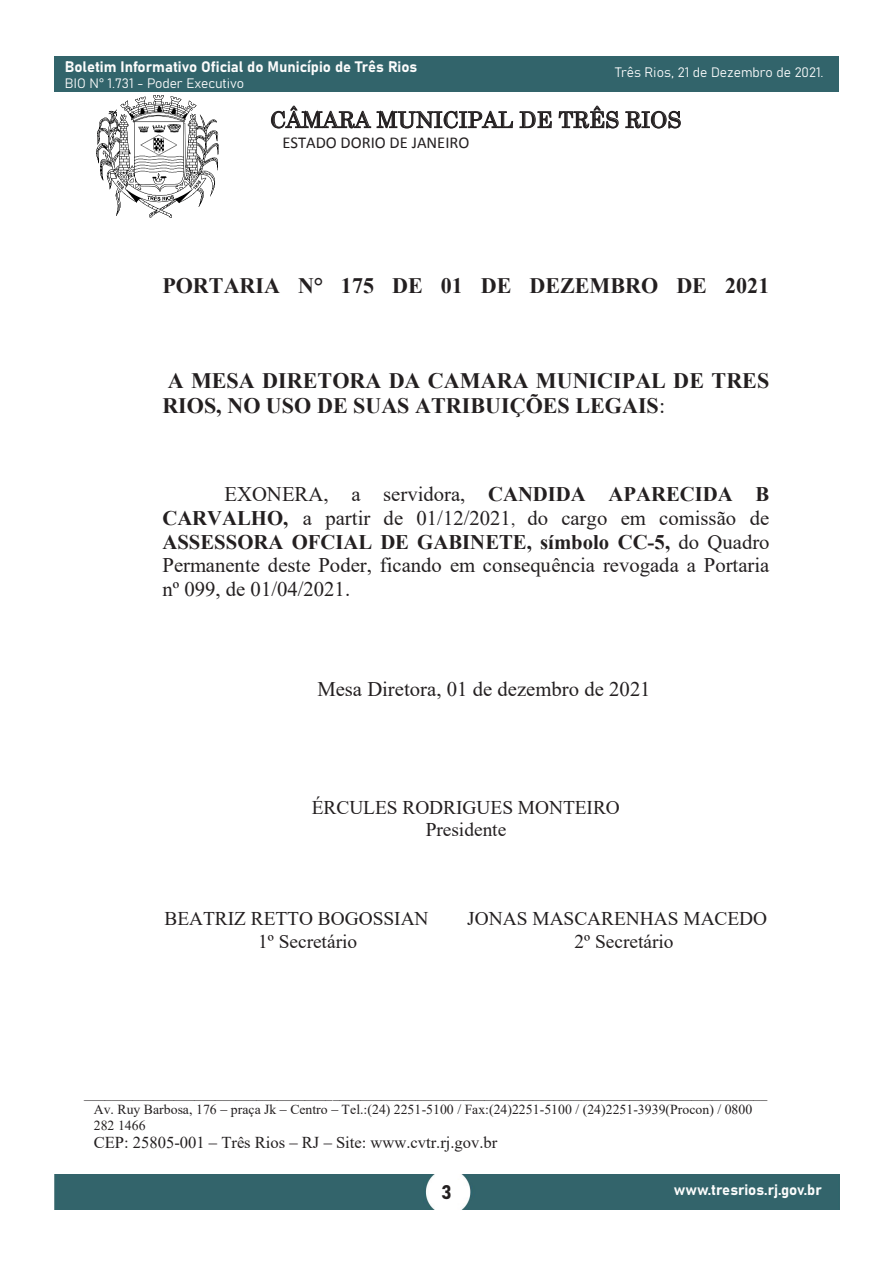
<style>
.page{position:relative;width:893px;height:1263px;background:#fff}
.page>*{position:absolute;margin:0;border:0;box-sizing:border-box;transform-origin:0 0}
.t1{font:700 22.05px/24.9px "Times New Roman";color:#231f20}
.t2{font:22.05px "Century";color:#231f20}
.t3{font:20.7px/23.9px "Times New Roman";color:#231f20;text-align:justify}
.t4{font:19.5px "Bahnschrift";color:#231f20}
.t5{font:19.35px/22.2px "Times New Roman";color:#231f20;text-align:center}
.t6{font:16.5px "Times New Roman";color:#231f20}
.t7{font:16.5px "Calibri";color:#231f20}
.t8{font:15px "Bahnschrift";color:#fcfcfc}
.t9{font:13.8px/15.9px "Times New Roman";letter-spacing:.005em;color:#231f20}
.t10{font:13.5px "Bahnschrift";color:#fcfcfc}
.s1{font-weight:400}
.s2{font-weight:700}
.s3{font-size:16.5px}
</style>
<div class="page">
<div style="left:54px;top:56px;width:785px;height:35px;background:#32646b"></div>
<div style="left:54px;top:1175px;width:785px;height:35px;background:#33646b"></div>
<img style="left:96px;top:96px;width:122px;height:121px">
<p class="t8" style="left:65px;top:56px;width:354px">Boletim Informativo Oficial do Município de Três Rios</p>
<p class="t10" style="left:615px;top:62px;width:210px">Três Rios, 21 de Dezembro de 2021.</p>
<p class="t10" style="left:65px;top:73px;width:181px">BIO N° 1.731 - Poder Executivo</p>
<p class="t2" style="left:270px;top:101px;width:413px">CÂMARA MUNICIPAL DE TRÊS RIOS</p>
<p class="t7" style="left:282px;top:132px;width:189px">ESTADO DORIO DE JANEIRO</p>
<p class="t1" style="left:162px;top:273px;width:608px">PORTARIA N° 175 DE 01 DE DEZEMBRO DE 2021</p>
<p class="t1" style="left:162px;top:368px;width:608px">A MESA DIRETORA DA CAMARA MUNICIPAL DE TRES<br>RIOS, NO USO DE SUAS ATRIBUIÇÕES LEGAIS<span class="s1">:</span></p>
<p class="t3" style="left:162px;top:481px;width:609px;text-indent:62px">EXONERA, a servidora, <span class="s2">CANDIDA APARECIDA B CARVALHO,</span> a partir de 01/12/2021<span class="s3">,</span> do cargo em comissão de <span class="s2">ASSESSORA OFCIAL DE GABINETE, símbolo CC-5,</span> do Quadro Permanente deste Poder, ficando em consequência revogada a Portaria nº 099, de 01/04/2021.</p>
<p class="t3" style="left:317px;top:677px;width:335px">Mesa Diretora, 01 de dezembro de 2021</p>
<p class="t5" style="left:312px;top:796px;width:310px">ÉRCULES RODRIGUES MONTEIRO<br>Presidente</p>
<p class="t5" style="left:164px;top:907px;width:266px">BEATRIZ RETTO BOGOSSIAN</p>
<p class="t5" style="left:467px;top:907px;width:301px">JONAS MASCARENHAS MACEDO</p>
<p class="t5" style="left:258px;top:929px;width:100px">1º Secretário</p>
<p class="t5" style="left:574px;top:929px;width:101px">2º Secretário</p>
<p class="t9" style="left:94px;top:1085px;width:675px;text-indent:-10px">___________________________________________________________________________________________________<br>Av. Ruy Barbosa, 176 – praça Jk – Centro – Tel.:(24) 2251-5100 / Fax:(24)2251-5100 / (24)2251-3939(Procon) / 0800<br>282 1466</p>
<p class="t6" style="left:94px;top:1131px;width:405px">CEP: 25805-001 – Três Rios – RJ – Site: www.cvtr.rj.gov.br</p>
<p class="t4" style="left:441px;top:1178px;width:12px">3</p>
<p class="t8" style="left:674px;top:1178px;width:149px">www.tresrios.rj.gov.br</p>
</div>
